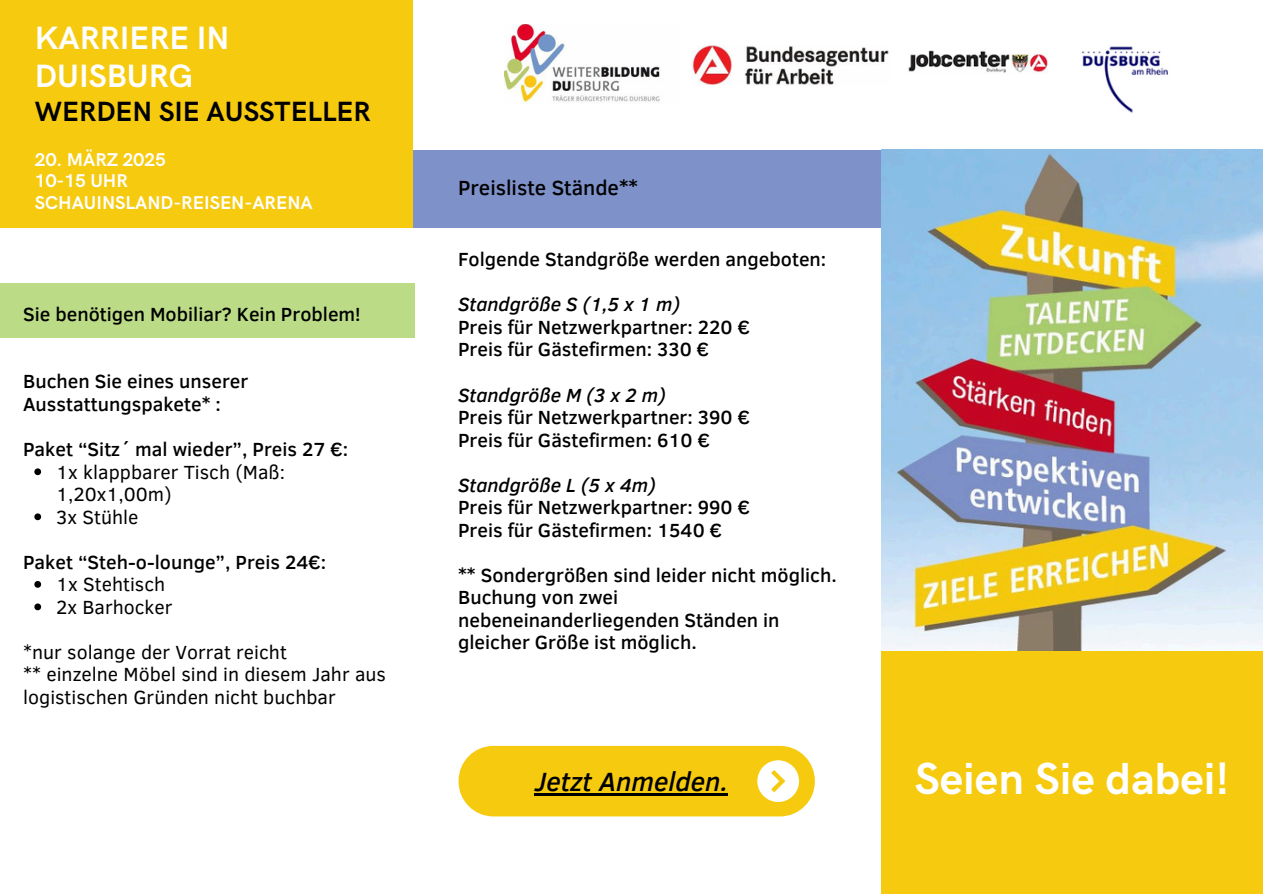
<style>
.page{position:relative;width:1263px;height:894px;background:#fff}
.page>*{position:absolute;margin:0;border:0;box-sizing:border-box;transform-origin:0 0}
.t1{font:700 45px "HK Grotesk";color:#fff}
.t2{font:700 32.4px/38.2px "HK Grotesk";color:#fff}
.t3{font:700 27.9px "HK Grotesk";color:#000}
.t4{font:italic 500 27px "Clear Sans";color:#000}
.t5{font:500 21px "Clear Sans";color:#000}
.t6{font:500 19.5px/22.5px "Clear Sans";color:#000}
.t7{font:19.5px/22.5px "Clear Sans";color:#000}
.t8{font:700 18.6px "HK Grotesk";color:#fff}
.s1{font-style:italic}
</style>
<div class="page">
<div style="left:0;top:0;width:413px;height:227px;background:#f6ca0f"></div>
<div style="left:413px;top:150px;width:471px;height:77px;background:#7e91c9"></div>
<div style="left:881px;top:650px;width:382px;height:243px;background:#f6ca0f"></div>
<div style="left:459px;top:745px;width:356px;height:71px;background:#f6ca0f;border-radius:35px"></div>
<div style="left:757px;top:760px;width:42px;height:41px;background:#fff;border-radius:50%"></div>
<svg style="left:771px;top:770px;width:14px;height:22px"></svg>
<div style="left:0;top:283px;width:414px;height:55px;background:#bbdb86"></div>
<svg style="left:34px;top:468px;width:7px;height:7px"></svg>
<svg style="left:34px;top:513px;width:7px;height:7px"></svg>
<svg style="left:34px;top:581px;width:7px;height:6px"></svg>
<svg style="left:34px;top:603px;width:7px;height:7px"></svg>
<img style="left:881px;top:150px;width:382px;height:500px">
<img style="left:691px;top:45px;width:198px;height:40px">
<img style="left:908px;top:50px;width:140px;height:23px">
<img style="left:1082px;top:46px;width:86px;height:67px">
<img style="left:504px;top:24px;width:156px;height:79px">
<hr style="left:535px;top:793px;width:193px;height:2px;background:#000">
<p class="t2" style="left:35px;top:20px;width:196px">KARRIERE IN<br>DUISBURG</p>
<p class="t3" style="left:35px;top:96px;width:337px">WERDEN SIE AUSSTELLER</p>
<h5 class="t8" style="left:35px;top:149px;width:133px">20. MÄRZ 2025</h5>
<h1 class="t8" style="left:35px;top:170px;width:94px">10-15 UHR</h1>
<p class="t8" style="left:35px;top:192px;width:279px">SCHAUINSLAND-REISEN-ARENA</p>
<p class="t6" style="left:23px;top:302px;width:339px">Sie benötigen Mobiliar? Kein Problem!</p>
<h4 class="t6" style="left:23px;top:369px;width:227px">Buchen Sie eines unserer<br>Ausstattungspakete* :</h4>
<p class="t6" style="left:23px;top:437px;width:326px">Paket “Sitz´ mal wieder”, Preis 27 €:</p>
<h4 class="t7" style="left:56px;top:459px;width:230px">1x klappbarer Tisch (Maß:<br>1,20x1,00m)</h4>
<h4 class="t7" style="left:56px;top:504px;width:84px">3x Stühle</h4>
<h4 class="t6" style="left:23px;top:549px;width:305px">Paket “Steh-o-lounge”, Preis 24€:</h4>
<h4 class="t7" style="left:56px;top:572px;width:111px">1x Stehtisch</h4>
<h4 class="t7" style="left:56px;top:594px;width:118px">2x Barhocker</h4>
<h4 class="t7" style="left:23px;top:639px;width:364px">*nur solange der Vorrat reicht<br>** einzelne Möbel sind in diesem Jahr aus logistischen Gründen nicht buchbar</h4>
<p class="t5" style="left:458px;top:173px;width:181px">Preisliste Stände**</p>
<h2 class="t6" style="left:458px;top:247px;width:370px">Folgende Standgröße werden angeboten:</h2>
<p class="t6" style="left:458px;top:292px;width:293px"><span class="s1">Standgröße S (1,5 x 1 m)<br></span>Preis für Netzwerkpartner: 220 €<br>Preis für Gästefirmen: 330 €</p>
<p class="t6" style="left:458px;top:382px;width:293px"><span class="s1">Standgröße M (3 x 2 m)<br></span>Preis für Netzwerkpartner: 390 €<br>Preis für Gästefirmen: 610 €</p>
<p class="t6" style="left:458px;top:472px;width:293px"><span class="s1">Standgröße L (5 x 4m)<br></span>Preis für Netzwerkpartner: 990 €<br>Preis für Gästefirmen: 1540 €</p>
<p class="t6" style="left:458px;top:562px;width:380px">** Sondergrößen sind leider nicht möglich.<br>Buchung von zwei nebeneinanderliegenden Ständen in gleicher Größe ist möglich.</p>
<p class="t4" style="left:535px;top:762px;width:195px">Jetzt Anmelden.</p>
<p class="t1" style="left:915px;top:753px;width:316px">Seien Sie dabei!</p>
</div>
